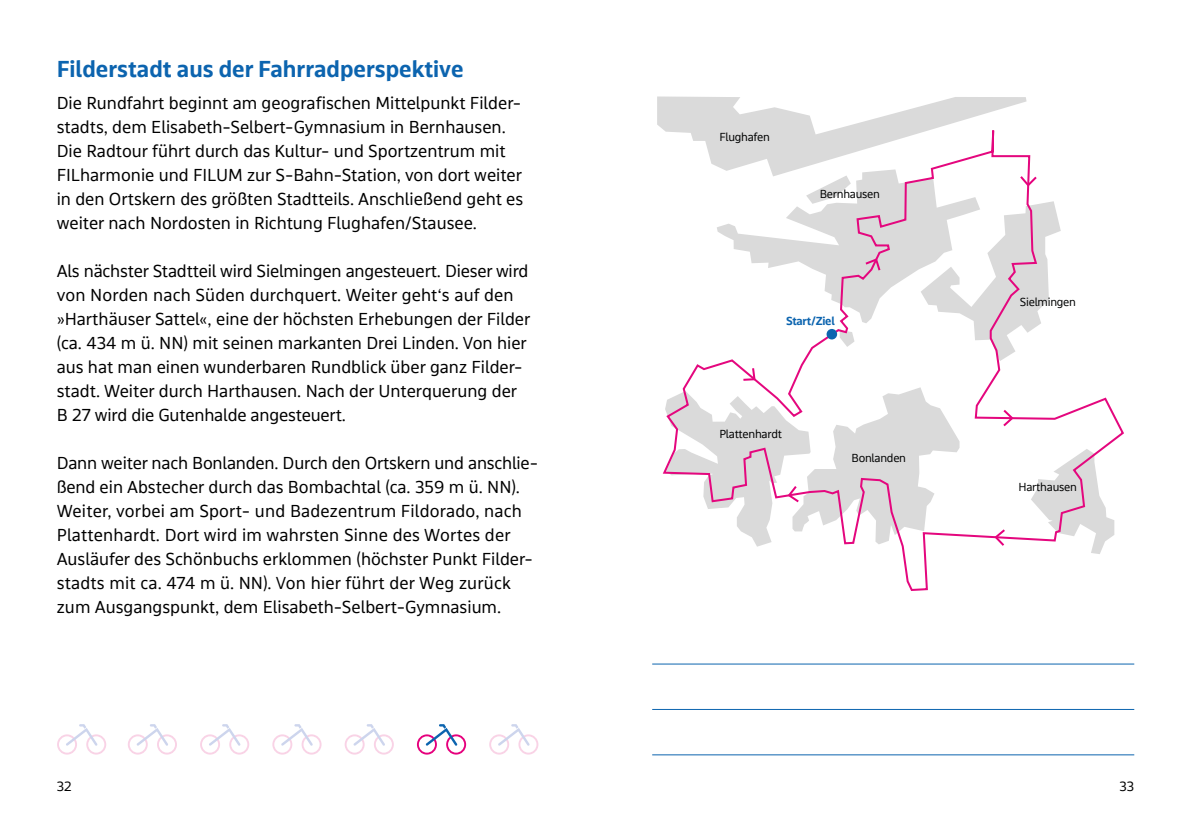
<style>
.page{position:relative;width:1191px;height:840px;background:#fff}
.page>*{position:absolute;margin:0;border:0;box-sizing:border-box;transform-origin:0 0}
.t1{font:700 24px "bwegt Text";color:#0c64af}
.t2{font:18px/24px "bwegt Text";color:#000}
.t3{font:14px "bwegt Text";color:#000}
.t4{font:12.2px "bwegt Text";letter-spacing:-.02em;color:#010202}
.t5{font:700 12.2px "bwegt Text";letter-spacing:-.02em;color:#0c64af}
</style>
<div class="page">
<hr style="left:652px;top:663px;width:482px;height:1px;background:#0c64af">
<hr style="left:652px;top:708px;width:482px;height:1px;background:#0c64af">
<hr style="left:652px;top:754px;width:482px;height:1px;background:#0c64af">
<svg style="left:661px;top:96px;width:463px;height:495px"></svg>
<div style="left:826px;top:329px;width:11px;height:10px;background:#0c64af;border-radius:50%"></div>
<svg style="left:489px;top:724px;width:49px;height:30px"></svg>
<svg style="left:417px;top:724px;width:49px;height:30px"></svg>
<svg style="left:345px;top:724px;width:49px;height:30px"></svg>
<svg style="left:272px;top:724px;width:49px;height:30px"></svg>
<svg style="left:57px;top:724px;width:49px;height:30px"></svg>
<svg style="left:200px;top:724px;width:49px;height:30px"></svg>
<svg style="left:128px;top:724px;width:49px;height:30px"></svg>
<h1 class="t1" style="left:57px;top:55px;width:408px">Filderstadt aus der Fahrradperspektive</h1>
<p class="t2" style="left:57px;top:91px;width:468px">Die Rundfahrt beginnt am geografischen Mittelpunkt Filder&shy;stadts, dem Elisabeth-Selbert-Gymnasium in Bernhausen.<br>Die Radtour führt durch das Kultur- und Sportzentrum mit FILharmonie und FILUM zur S-Bahn-Station, von dort weiter in den Ortskern des größten Stadtteils. Anschließend geht es weiter nach Nordosten in Richtung Flughafen/Stausee.</p>
<p class="t2" style="left:57px;top:259px;width:475px">Als nächster Stadtteil wird Sielmingen angesteuert. Dieser wird von Norden nach Süden durchquert. Weiter geht‘s auf den »Harthäuser Sattel«, eine der höchsten Erhebungen der Filder (ca. 434 m ü. NN) mit seinen markanten Drei Linden. Von hier aus hat man einen wunderbaren Rundblick über ganz Filder&shy;stadt. Weiter durch Harthausen. Nach der Unterquerung der B 27 wird die Gutenhalde angesteuert.</p>
<p class="t2" style="left:57px;top:451px;width:483px">Dann weiter nach Bonlanden. Durch den Ortskern und anschlie&shy;ßend ein Abstecher durch das Bombachtal (ca. 359 m ü. NN).<br>Weiter, vorbei am Sport- und Badezentrum Fildorado, nach Plattenhardt. Dort wird im wahrsten Sinne des Wortes der Ausläufer des Schönbuchs erklommen (höchster Punkt Filder&shy;stadts mit ca. 474 m ü. NN). Von hier führt der Weg zurück zum Ausgangspunkt, dem Elisabeth-Selbert-Gymnasium.</p>
<p class="t4" style="left:719px;top:130px;width:52px">Flughafen</p>
<p class="t4" style="left:819px;top:187px;width:62px">Bernhausen</p>
<p class="t5" style="left:786px;top:314px;width:50px">Start/Ziel</p>
<p class="t4" style="left:719px;top:426px;width:64px">Plattenhardt</p>
<p class="t4" style="left:851px;top:450px;width:56px">Bonlanden</p>
<p class="t4" style="left:1020px;top:294px;width:58px">Sielmingen</p>
<p class="t4" style="left:1018px;top:479px;width:60px">Harthausen</p>
<p class="t3" style="left:57px;top:778px;width:16px">32</p>
<p class="t3" style="left:1119px;top:778px;width:16px">33</p>
</div>
